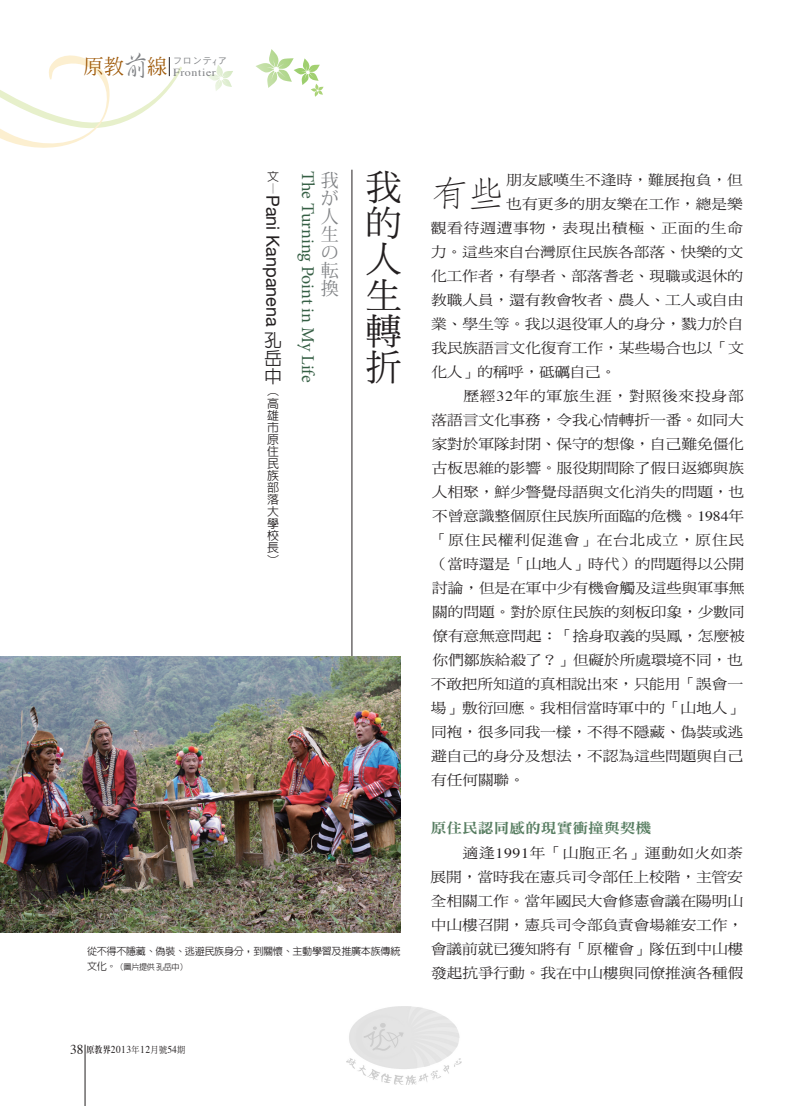
<style>
.page{position:relative;width:808px;height:1106px;background:#fff}
.page>*{position:absolute;margin:0;border:0;box-sizing:border-box;transform-origin:0 0}
.t1{font:36px/36px "DF Ming Std W5";color:#231f20;text-align:justify}
.t2{font:300 35.7px "AR Fang Song B5 HK";color:#231f20;scale:1.11 1}
.t3{font:18px "Minion Pro";color:#365f45}
.t4{font:18px "Helvetica Neue";color:#231f20}
.t5{font:18px/18px "Koz Min Pro";color:#808285;text-align:justify}
.t6{font:500 18px/18px "AR Hei B5";color:#231f20;text-align:justify}
.t7{font:14.1px/24px "DF Ming Std W5";letter-spacing:-.01em;color:#231f20;text-align:justify;scale:1.11 1}
.t8{font:14.1px "DF Ming Std W5";letter-spacing:.045em;color:#231f20;scale:1.11 1}
.t9{font:14.1px "DF Ming Std W9";color:#577d61;scale:1.11 1}
.t10{font:500 12px/12px "AR Hei B5";color:#231f20}
.t11{font:10.8px "Times";letter-spacing:.05em;color:#808285;scale:1.11 1}
.t12{font:10.5px "Times";letter-spacing:.05em;color:#231f20;scale:.9 1}
.t13{font:500 10.2px "AR Hei B5";letter-spacing:-.035em;color:#231f20}
.t14{font:9px "Heisei Kaku Go Std W3";color:#808285}
.t15{font:500 8.1px "AR Hei B5";letter-spacing:-.05em;color:#231f20}
.s1{font-family:"AR Xing Shu B5";font-weight:500;font-size:27.75px}
.s2{font-size:10.2px}
.s3{font-size:13.5px}
.s4{font-family:"AR Ming B5";font-weight:800;font-size:9px}
.s5{font-family:"DF Ming Std W5";font-size:9px}
.s6{font-family:"Times"}
</style>
<div class="page">
<svg style="left:256px;top:49px;width:68px;height:48px"></svg>
<svg style="left:208px;top:65px;width:25px;height:26px"></svg>
<hr style="left:85px;top:1044px;width:1px;height:62px;background:#231f20">
<svg style="left:0;top:55px;width:182px;height:93px"></svg>
<hr style="left:352px;top:170px;width:1px;height:499px;background:#231f20">
<img style="left:0;top:656px;width:400px;height:276px">
<img style="left:347px;top:1006px;width:114px;height:78px">
<p class="t11" style="left:83px;top:66px;width:121px"><sup>原教</sup><span class="s1">前</span><sup>線</sup> Frontier</p>
<p class="t14" style="left:173px;top:55px;width:55px">フロンテ<sub>ｲ</sub>ア</p>
<p class="t10" style="left:267px;top:171px;width:13px">文︱</p>
<p class="t3" style="left:320px;top:171px;width:213px;rotate:90deg">The Turning Point in My Life</p>
<p class="t5" style="left:321px;top:170px;width:19px">我が人生の転換</p>
<h1 class="t1" style="left:366px;top:168px;width:36px">我的人生轉折</h1>
<p class="t4" style="left:284px;top:195px;width:133px;rotate:90deg">Pani Kanpanena</p>
<p class="t6" style="left:264px;top:331px;width:19px">孔岳中</p>
<p class="t10" style="left:267px;top:385px;width:13px;text-align:justify">︵高雄市原住民族部落大學校長︶</p>
<p class="t13" style="left:87px;top:946px;width:315px">從不得不隱藏、偽裝、逃避民族身分，到關懷、主動學習及推廣本族傳統</p>
<p class="t15" style="left:87px;top:963px;width:102px"><span class="s2">文化。</span>（圖片提供孔岳中）</p>
<p class="t12" style="left:70px;top:1042px;width:129px"><span class="s3">38</span> <span class="s4">原教界</span>2013<span class="s5">年</span>12<span class="s5">月號</span>54<span class="s5">期</span></p>
<h2 class="t2" style="left:431px;top:176px;width:70px">有些</h2>
<p class="t7" style="left:506px;top:168px;width:215px">朋友感嘆生不逢時，難展抱負，但</p>
<p class="t7" style="left:506px;top:192px;width:215px">也有更多的朋友樂在工作，總是樂</p>
<p class="t8" style="left:431px;top:220px;width:283px">觀看待週遭事物，表現出積極、正面的生命</p>
<p class="t7" style="left:431px;top:240px;width:283px">力。這些來自台灣原住民族各部落、快樂的文</p>
<p class="t7" style="left:431px;top:264px;width:283px">化工作者，有學者、部落耆老、現職或退休的</p>
<p class="t7" style="left:431px;top:288px;width:283px">教職人員，還有教會牧者、農人、工人或自由</p>
<p class="t7" style="left:431px;top:312px;width:283px">業、學生等。我以退役軍人的身分，戮力於自</p>
<p class="t7" style="left:431px;top:336px;width:283px">我民族語言文化復育工作，某些場合也以「文</p>
<p class="t7" style="left:431px;top:360px;width:168px">化人」的稱呼，砥礪自己。</p>
<p class="t8" style="left:463px;top:388px;width:254px">歷經<span class="s6">32</span>年的軍旅生涯，對照後來投身部</p>
<p class="t7" style="left:432px;top:408px;width:283px">落語言文化事務，令我心情轉折一番。如同大</p>
<p class="t7" style="left:432px;top:432px;width:283px">家對於軍隊封閉、保守的想像，自己難免僵化</p>
<p class="t7" style="left:432px;top:456px;width:283px">古板思維的影響。服役期間除了假日返鄉與族</p>
<p class="t7" style="left:432px;top:480px;width:283px">人相聚，鮮少警覺母語與文化消失的問題，也</p>
<p class="t7" style="left:432px;top:504px;width:283px">不曾意識整個原住民族所面臨的危機。<span class="s6">1984</span>年</p>
<p class="t8" style="left:432px;top:532px;width:283px">「原住民權利促進會」在台北成立，原住民</p>
<p class="t7" style="left:432px;top:552px;width:283px">（當時還是「山地人」時代）的問題得以公開</p>
<p class="t7" style="left:432px;top:576px;width:283px">討論，但是在軍中少有機會觸及這些與軍事無</p>
<p class="t7" style="left:432px;top:600px;width:283px">關的問題。對於原住民族的刻板印象，少數同</p>
<p class="t7" style="left:432px;top:624px;width:283px">僚有意無意問起：「捨身取義的吳鳳，怎麼被</p>
<p class="t7" style="left:432px;top:648px;width:281px">你們鄒族給殺了？」但礙於所處環境不同，也</p>
<p class="t7" style="left:431px;top:672px;width:283px">不敢把所知道的真相說出來，只能用「誤會一</p>
<p class="t7" style="left:431px;top:696px;width:283px">場」敷衍回應。我相信當時軍中的「山地人」</p>
<p class="t7" style="left:431px;top:720px;width:283px">同袍，很多同我一樣，不得不隱藏、偽裝或逃</p>
<p class="t7" style="left:431px;top:744px;width:283px">避自己的身分及想法，不認為這些問題與自己</p>
<p class="t7" style="left:431px;top:768px;width:86px">有任何關聯。</p>
<p class="t9" style="left:431px;top:820px;width:200px">原住民認同感的現實衝撞與契機</p>
<p class="t7" style="left:431px;top:840px;width:283px;text-indent:32px">適逢<span class="s6">1991</span>年「山胞正名」運動如火如荼展開，當時我在憲兵司令部任上校階，主管安全相關工作。當年國民大會修憲會議在陽明山中山樓召開，憲兵司令部負責會場維安工作，會議前就已獲知將有「原權會」隊伍到中山樓發起抗爭行動。我在中山樓與同僚推演各種假</p>
</div>
